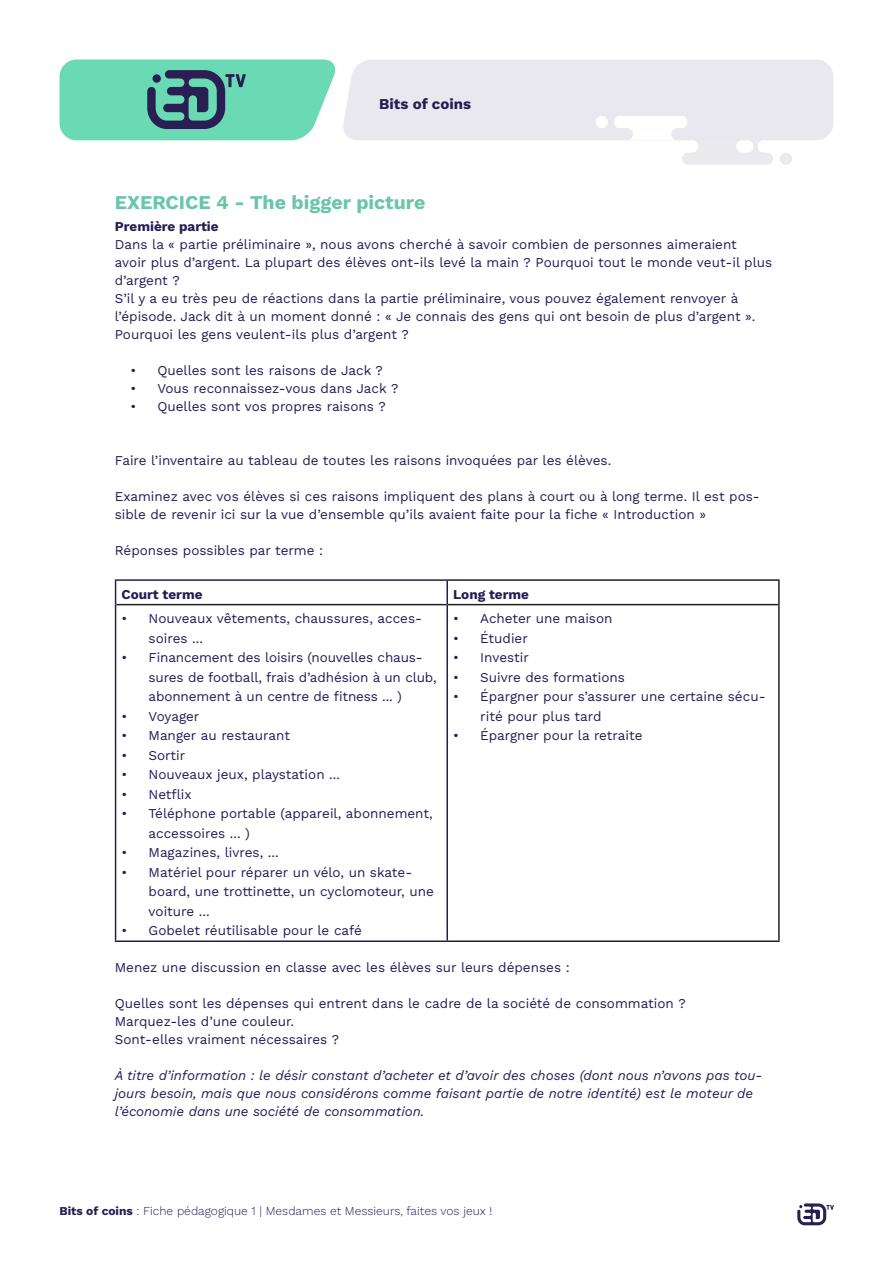
<style>
.page{position:relative;width:893px;height:1263px;background:#fff}
.page>*{position:absolute;margin:0;border:0;box-sizing:border-box;transform-origin:0 0}
.t1{font:700 19.5px "Work Sans";color:#6ac6ab}
.t2{font:700 15px "Work Sans";color:#241d55}
.t3{font:13.5px/19.5px "Work Sans";color:#241d55}
.t4{font:italic 13.5px/18px "Work Sans";color:#241d55}
.t5{font:700 13.5px "Work Sans";color:#241d55}
.t6{font:300 12px "Work Sans";color:#241d55}
.s1{font-weight:700}
</style>
<div class="page">
<svg style="left:797px;top:1203px;width:37px;height:22px"></svg>
<svg style="left:60px;top:60px;width:773px;height:105px"></svg>
<hr style="left:448px;top:579px;width:332px;height:2px;background:#231f20">
<hr style="left:778px;top:581px;width:2px;height:23px;background:#231f20">
<hr style="left:116px;top:604px;width:330px;height:1px;background:#231f20">
<hr style="left:448px;top:604px;width:332px;height:1px;background:#231f20">
<hr style="left:778px;top:605px;width:2px;height:335px;background:#231f20">
<hr style="left:448px;top:940px;width:332px;height:2px;background:#231f20">
<hr style="left:115px;top:579px;width:333px;height:2px;background:#241d55">
<svg style="left:115px;top:581px;width:1px;height:24px"></svg>
<hr style="left:446px;top:581px;width:2px;height:24px;background:#241d55">
<hr style="left:115px;top:605px;width:1px;height:335px;background:#241d55">
<hr style="left:446px;top:605px;width:2px;height:335px;background:#241d55">
<hr style="left:115px;top:940px;width:333px;height:2px;background:#241d55">
<p class="t2" style="left:379px;top:92px;width:93px">Bits of coins</p>
<p class="t1" style="left:115px;top:187px;width:312px">EXERCICE 4 - The bigger picture</p>
<p class="t5" style="left:115px;top:216px;width:105px">Première partie</p>
<p class="t3" style="left:115px;top:235px;width:659px;line-height:18px">Dans la « partie préliminaire », nous avons cherché à savoir combien de personnes aimeraient<br>avoir plus d’argent. La plupart des élèves ont-ils levé la main ? Pourquoi tout le monde veut-il plus d’argent ?</p>
<p class="t3" style="left:115px;top:289px;width:642px;line-height:18px">S’il y a eu très peu de réactions dans la partie préliminaire, vous pouvez également renvoyer à l’épisode. Jack dit à un moment donné : « Je connais des gens qui ont besoin de plus d’argent ».<br>Pourquoi les gens veulent-ils plus d’argent ?</p>
<p class="t3" style="left:130px;top:360px;width:254px">• Quelles sont les raisons de Jack ?</p>
<p class="t3" style="left:130px;top:378px;width:270px">• Vous reconnaissez-vous dans Jack ?</p>
<p class="t3" style="left:130px;top:396px;width:257px">• Quelles sont vos propres raisons ?</p>
<p class="t3" style="left:115px;top:450px;width:498px">Faire l’inventaire au tableau de toutes les raisons invoquées par les élèves.</p>
<p class="t3" style="left:115px;top:487px;width:646px;line-height:18px">Examinez avec vos élèves si ces raisons impliquent des plans à court ou à long terme. Il est pos&shy;sible de revenir ici sur la vue d’ensemble qu’ils avaient faite pour la fiche « Introduction »</p>
<p class="t3" style="left:115px;top:540px;width:210px">Réponses possibles par terme :</p>
<p class="t5" style="left:122px;top:584px;width:82px">Court terme</p>
<p class="t5" style="left:453px;top:584px;width:77px">Long terme</p>
<p class="t3" style="left:149px;top:608px;width:275px;text-indent:-27px">• Nouveaux vêtements, chaussures, acces&shy;soires ...</p>
<p class="t3" style="left:149px;top:647px;width:290px;text-indent:-27px">• Financement des loisirs (nouvelles chaus&shy;sures de football, frais d’adhésion à un club, abonnement à un centre de fitness ... )</p>
<p class="t3" style="left:122px;top:706px;width:79px">• Voyager</p>
<p class="t3" style="left:122px;top:725px;width:170px">• Manger au restaurant</p>
<p class="t3" style="left:122px;top:745px;width:65px">• Sortir</p>
<p class="t3" style="left:122px;top:764px;width:220px">• Nouveaux jeux, playstation ...</p>
<p class="t3" style="left:122px;top:784px;width:71px">• Netflix</p>
<p class="t3" style="left:149px;top:803px;width:286px;text-indent:-27px">• Téléphone portable (appareil, abonnement, accessoires ... )</p>
<p class="t3" style="left:122px;top:842px;width:159px">• Magazines, livres, ...</p>
<p class="t3" style="left:149px;top:862px;width:287px;text-indent:-27px">• Matériel pour réparer un vélo, un skate&shy;board, une trottinette, un cyclomoteur, une voiture ...</p>
<p class="t3" style="left:122px;top:920px;width:242px">• Gobelet réutilisable pour le café</p>
<p class="t3" style="left:453px;top:608px;width:161px">• Acheter une maison</p>
<p class="t3" style="left:453px;top:628px;width:76px">• Étudier</p>
<p class="t3" style="left:453px;top:647px;width:77px">• Investir</p>
<p class="t3" style="left:453px;top:667px;width:173px">• Suivre des formations</p>
<p class="t3" style="left:480px;top:686px;width:287px;text-indent:-27px">• Épargner pour s’assurer une certaine sécu&shy;rité pour plus tard</p>
<p class="t3" style="left:453px;top:725px;width:191px">• Épargner pour la retraite</p>
<p class="t3" style="left:115px;top:957px;width:456px">Menez une discussion en classe avec les élèves sur leurs dépenses :</p>
<p class="t3" style="left:115px;top:994px;width:572px;line-height:18px">Quelles sont les dépenses qui entrent dans le cadre de la société de consommation ?<br>Marquez-les d’une couleur.</p>
<p class="t3" style="left:115px;top:1029px;width:226px">Sont-elles vraiment nécessaires ?</p>
<p class="t4" style="left:115px;top:1065px;width:649px">À titre d’information : le désir constant d’acheter et d’avoir des choses (dont nous n’avons pas tou&shy;jours besoin, mais que nous considérons comme faisant partie de notre identité) est le moteur de l’économie dans une société de consommation.</p>
<p class="t6" style="left:60px;top:1202px;width:434px"><span class="s1">Bits of coins</span> : Fiche pédagogique 1 | Mesdames et Messieurs, faites vos jeux !</p>
</div>
